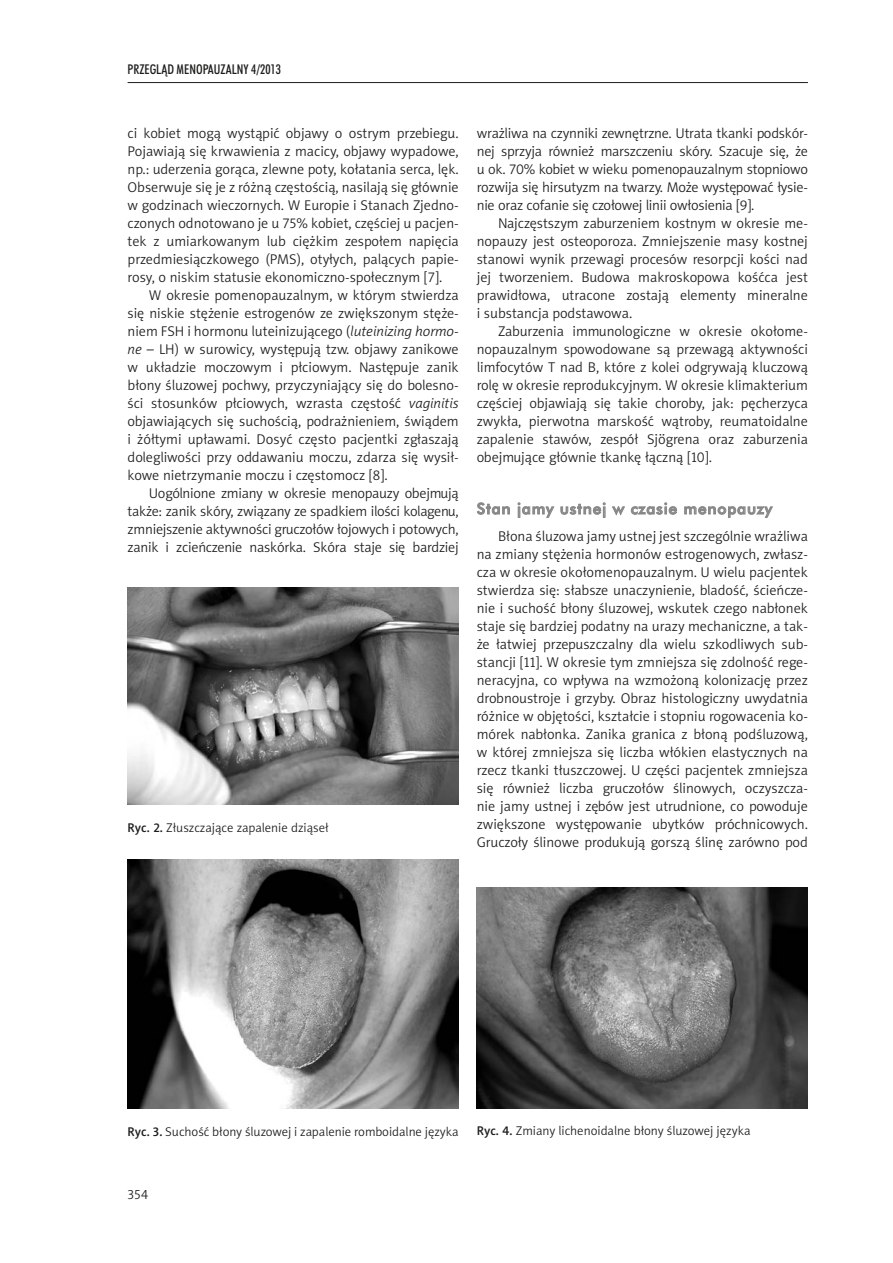
<style>
.page{position:relative;width:893px;height:1263px;background:#fff}
.page>*{position:absolute;margin:0;border:0;box-sizing:border-box;transform-origin:0 0}
.t1{font:15px "Futura Md PL";letter-spacing:.06em;color:#878787}
.t2{font:14.25px/18px "Naomi Sans EFNTT Light";color:#1d1d1b;text-align:justify}
.t3{font:13.5px "Futura Md Cn PL Regular A";color:#1d1d1b}
.t4{font:13.5px "Naomi Sans EFNTT Light";color:#1d1d1b}
.t5{font:12.75px "Naomi Sans EFNTT Light";color:#1d1d1b}
.s1{font-style:italic}
.s2{font-family:"Naomi Sans EFNTT Medium"}
</style>
<div class="page">
<hr style="left:128px;top:82px;width:680px;height:1px;background:#1d1d1b">
<svg style="left:477px;top:502px;width:33px;height:13px"></svg>
<svg style="left:518px;top:502px;width:160px;height:16px"></svg>
<svg style="left:684px;top:506px;width:89px;height:12px"></svg>
<img style="left:128px;top:588px;width:331px;height:217px">
<img style="left:128px;top:860px;width:331px;height:248px">
<img style="left:477px;top:887px;width:331px;height:221px">
<p class="t3" style="left:128px;top:61px;width:155px">PRZEGL¥D MENOPAUZALNY 4/2013</p>
<p class="t2" style="left:128px;top:124px;width:333px">ci kobiet mogą wystąpić objawy o ostrym przebiegu.<br>Pojawiają się krwawienia z macicy, objawy wypadowe, np.: uderzenia gorąca, zlewne poty, kołatania serca, lęk.<br>Obserwuje się je z różną częstością, nasilają się głównie w godzinach wieczornych. W Europie i Stanach Zjedno&shy;czonych odnotowano je u 75% kobiet, częściej u pacjen&shy;tek z umiarkowanym lub ciężkim zespołem napięcia przedmiesiączkowego (PMS), otyłych, palących papie&shy;rosy, o niskim statusie ekonomiczno-społecznym [7].</p>
<p class="t2" style="left:128px;top:286px;width:333px;text-indent:21px">W okresie pomenopauzalnym, w którym stwierdza się niskie stężenie estrogenów ze zwiększonym stęże&shy;niem FSH i hormonu luteinizującego (<span class="s1">luteinizing hormo&shy;ne</span> – LH) w surowicy, występują tzw. objawy zanikowe w układzie moczowym i płciowym. Następuje zanik błony śluzowej pochwy, przyczyniający się do bolesno&shy;ści stosunków płciowych, wzrasta częstość <span class="s1">vaginitis </span>objawiających się suchością, podrażnieniem, świądem i żółtymi upławami. Dosyć często pacjentki zgłaszają dolegliwości przy oddawaniu moczu, zdarza się wysił&shy;kowe nietrzymanie moczu i częstomocz [8].</p>
<p class="t2" style="left:128px;top:484px;width:333px;text-indent:21px">Uogólnione zmiany w okresie menopauzy obejmują także: zanik skóry, związany ze spadkiem ilości kolagenu, zmniejszenie aktywności gruczołów łojowych i potowych, zanik i zcieńczenie naskórka. Skóra staje się bardziej</p>
<p class="t5" style="left:128px;top:820px;width:202px"><span class="s2">Ryc. 2.</span> Złuszczające zapalenie dziąseł</p>
<p class="t2" style="left:477px;top:124px;width:333px">wrażliwa na czynniki zewnętrzne. Utrata tkanki podskór&shy;nej sprzyja również marszczeniu skóry. Szacuje się, że u ok. 70% kobiet w wieku pomenopauzalnym stopniowo rozwija się hirsutyzm na twarzy. Może występować łysie&shy;nie oraz cofanie się czołowej linii owłosienia [9].</p>
<p class="t2" style="left:477px;top:214px;width:333px;text-indent:21px">Najczęstszym zaburzeniem kostnym w okresie me&shy;nopauzy jest osteoporoza. Zmniejszenie masy kostnej stanowi wynik przewagi procesów resorpcji kości nad jej tworzeniem. Budowa makroskopowa kośćca jest prawidłowa, utracone zostają elementy mineralne i substancja podstawowa.</p>
<p class="t2" style="left:477px;top:322px;width:333px;text-indent:21px">Zaburzenia immunologiczne w okresie okołome&shy;nopauzalnym spowodowane są przewagą aktywności limfocytów T nad B, które z kolei odgrywają kluczową rolę w okresie reprodukcyjnym. W okresie klimakterium częściej objawiają się takie choroby, jak: pęcherzyca zwykła, pierwotna marskość wątroby, reumatoidalne zapalenie stawów, zespół Sjögrena oraz zaburzenia obejmujące głównie tkankę łączną [10].</p>
<p class="t1" style="left:477px;top:499px;width:297px">Stan jamy ustnej w czasie menopauzy</p>
<p class="t2" style="left:477px;top:527px;width:333px;text-indent:21px">Błona śluzowa jamy ustnej jest szczególnie wrażliwa na zmiany stężenia hormonów estrogenowych, zwłasz&shy;cza w okresie okołomenopauzalnym. U wielu pacjentek stwierdza się: słabsze unaczynienie, bladość, ścieńcze&shy;nie i suchość błony śluzowej, wskutek czego nabłonek staje się bardziej podatny na urazy mechaniczne, a tak&shy;że łatwiej przepuszczalny dla wielu szkodliwych sub&shy;stancji [11]. W okresie tym zmniejsza się zdolność rege&shy;neracyjna, co wpływa na wzmożoną kolonizację przez drobnoustroje i grzyby. Obraz histologiczny uwydatnia różnice w objętości, kształcie i stopniu rogowacenia ko&shy;mórek nabłonka. Zanika granica z błoną podśluzową, w której zmniejsza się liczba włókien elastycznych na rzecz tkanki tłuszczowej. U części pacjentek zmniejsza się również liczba gruczołów ślinowych, oczyszcza&shy;nie jamy ustnej i zębów jest utrudnione, co powoduje zwiększone występowanie ubytków próchnicowych.<br>Gruczoły ślinowe produkują gorszą ślinę zarówno pod</p>
<p class="t5" style="left:128px;top:1124px;width:333px"><span class="s2">Ryc. 3.</span> Suchość błony śluzowej i zapalenie romboidalne języka</p>
<p class="t5" style="left:477px;top:1124px;width:275px"><span class="s2">Ryc. 4.</span> Zmiany lichenoidalne błony śluzowej języka</p>
<p class="t4" style="left:128px;top:1187px;width:22px">354</p>
</div>
